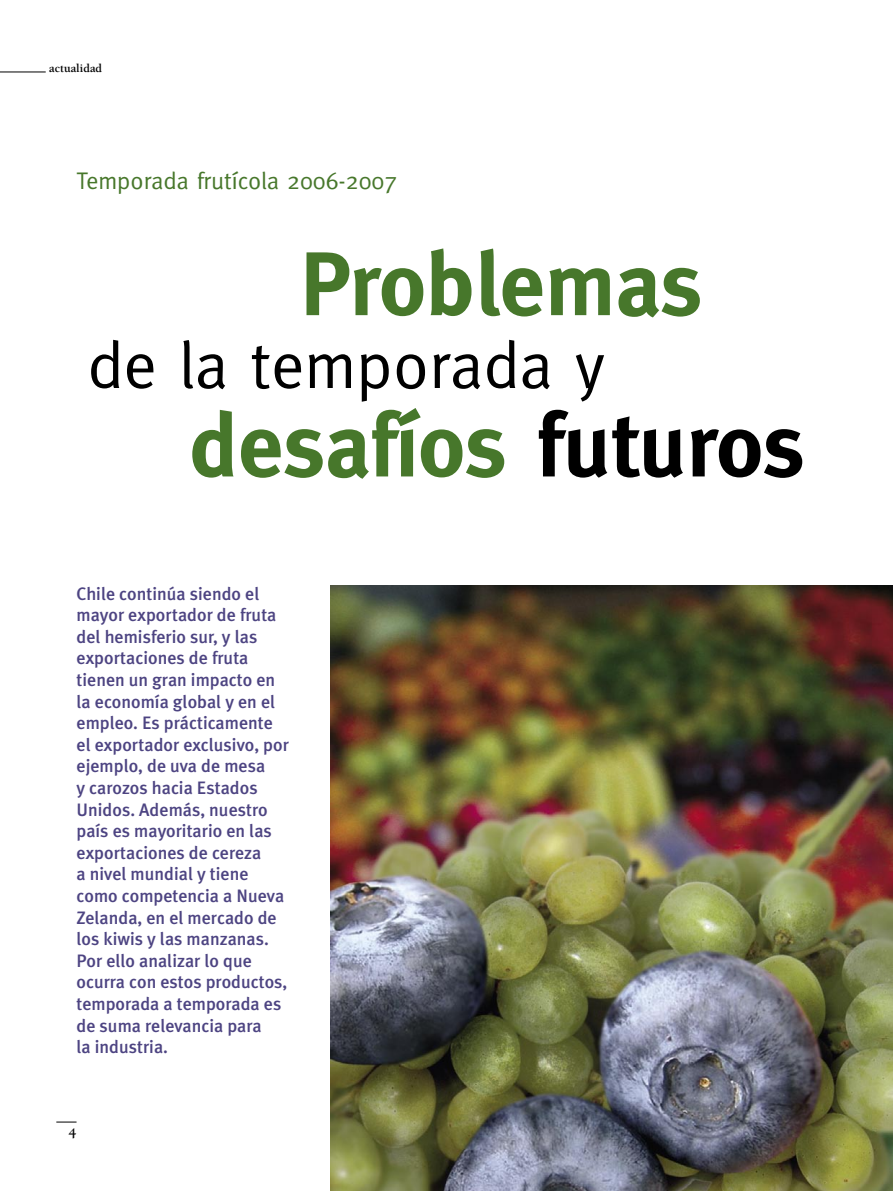
<style>
.page{position:relative;width:893px;height:1191px;background:#fff}
.page>*{position:absolute;margin:0;border:0;box-sizing:border-box;transform-origin:0 0}
.titulo_articulo{font:700 90px "Meta";color:#47772b}
.titulo_articulo-2{font:66px "Meta";color:#000}
.texto_epigrafe{font:24px "Meta";color:#47772b}
.texto_bajada{font:500 18px/21.6px "Meta Plus";color:#4d4482}
.t1{font:700 15px "Berkeley";color:#000}
.t2{font:700 12px "Berkeley";color:#000}
.s1{color:#000}
</style>
<div class="page">
<img style="left:330px;top:585px;width:563px;height:606px">
<svg style="left:56px;top:1121px;width:21px;height:1px"></svg>
<hr style="left:0;top:72px;width:46px;height:1px;background:#000">
<p class="t2" style="left:49px;top:62px;width:55px">actualidad</p>
<p class="texto_epigrafe" style="left:77px;top:167px;width:322px">Temporada frutícola 2006-2007</p>
<p class="titulo_articulo" style="left:300px;top:232px;width:403px">Problemas</p>
<p class="titulo_articulo-2" style="left:87px;top:327px;width:520px">de la temporada y</p>
<p class="titulo_articulo" style="left:189px;top:393px;width:618px">desafíos <span class="s1">futuros</span></p>
<p class="texto_bajada" style="left:77px;top:582px;width:214px">Chile continúa siendo el mayor exportador de fruta del hemisferio sur, y las exportaciones de fruta tienen un gran impacto en la economía global y en el empleo. Es prácticamente el exportador exclusivo, por ejemplo, de uva de mesa<br>y carozos hacia Estados<br>Unidos. Además, nuestro país es mayoritario en las exportaciones de cereza<br>a nivel mundial y tiene como competencia a Nueva<br>Zelanda, en el mercado de los kiwis y las manzanas.<br>Por ello analizar lo que ocurra con estos productos, temporada a temporada es de suma relevancia para<br>la industria.</p>
<p class="t1" style="left:68px;top:1125px;width:10px">4</p>
</div>
